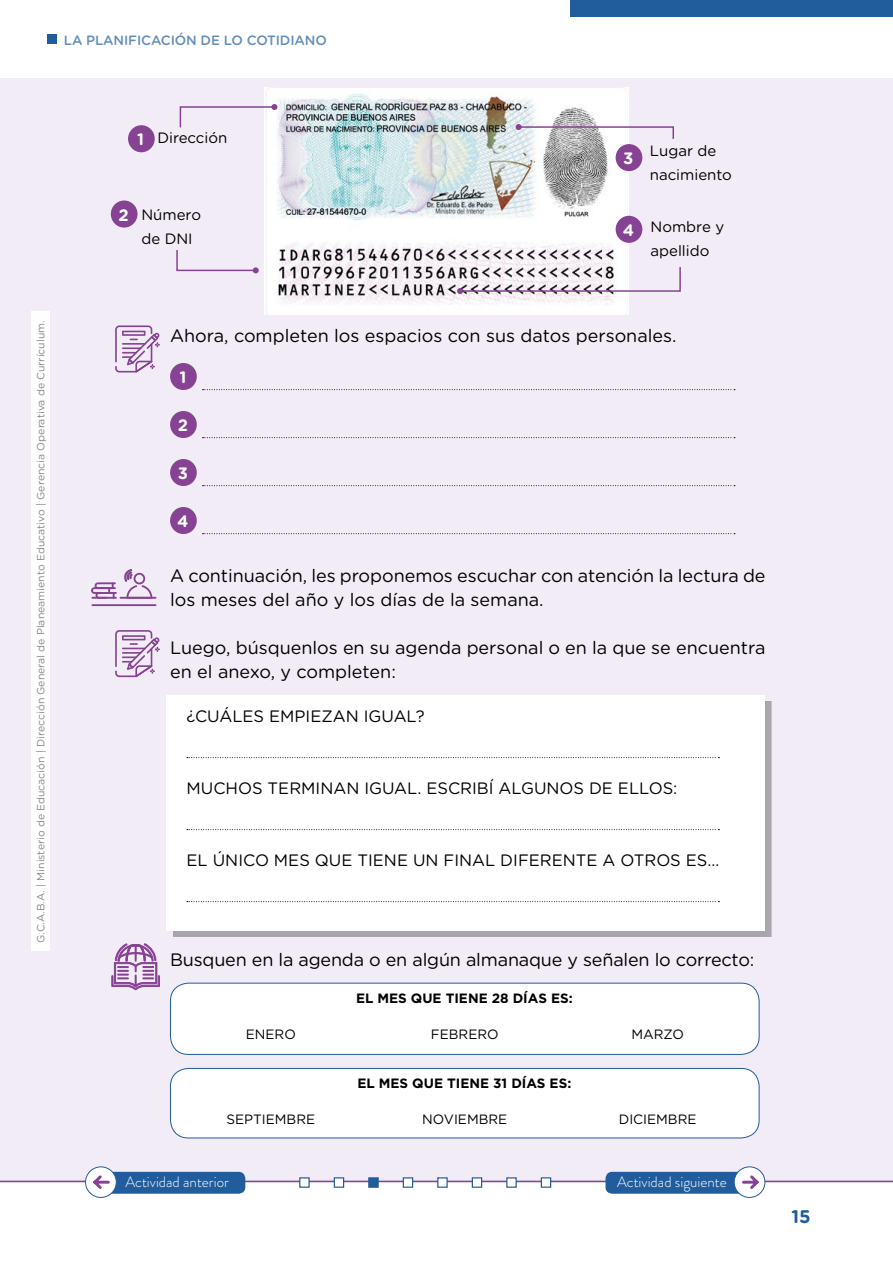
<style>
.page{position:relative;width:893px;height:1263px;background:#fff}
.page>*{position:absolute;margin:0;border:0;box-sizing:border-box;transform-origin:0 0}
.t1{font:700 18.3px "Gotham Rounded";color:#215d9d}
.t2{font:18px/24px "Gotham Rounded";color:#000}
.t3{font:16.5px "Gotham Rounded";color:#000}
.t4{font:700 16.5px "Gotham Rounded";color:#fff}
.t5{font:15px/24px "Gotham Rounded";color:#000}
.t6{font:300 15px "Brandon Grotesque";color:#fff}
.t7{font:13.5px "Gotham";color:#000}
.t8{font:700 13.5px "Gotham";color:#000}
.t9{font:500 13.5px "Gotham Rounded";letter-spacing:-.01em;color:#648eba}
.t10{font:10.5px "Gotham Rounded";color:#878787}
</style>
<div class="page">
<div style="left:47px;top:34px;width:9px;height:10px;background:#215d9d"></div>
<div style="left:570px;top:0;width:323px;height:17px;background:#215d9d"></div>
<div style="left:0;top:78px;width:893px;height:24px;background:#f1ecf6"></div>
<div style="left:0;top:102px;width:893px;height:24px;background:#f1ecf6"></div>
<div style="left:0;top:126px;width:893px;height:24px;background:#f1ecf6"></div>
<div style="left:0;top:150px;width:893px;height:24px;background:#f1ecf6"></div>
<div style="left:0;top:174px;width:893px;height:24px;background:#f1ecf6"></div>
<div style="left:0;top:198px;width:893px;height:24px;background:#f1ecf6"></div>
<div style="left:0;top:222px;width:893px;height:24px;background:#f1ecf6"></div>
<div style="left:0;top:246px;width:893px;height:24px;background:#f1ecf6"></div>
<div style="left:0;top:270px;width:893px;height:24px;background:#f1ecf6"></div>
<div style="left:0;top:294px;width:893px;height:24px;background:#f1ecf6"></div>
<div style="left:0;top:318px;width:893px;height:24px;background:#f1ecf6"></div>
<div style="left:0;top:342px;width:893px;height:24px;background:#f1ecf6"></div>
<div style="left:0;top:366px;width:893px;height:24px;background:#f1ecf6"></div>
<div style="left:0;top:390px;width:893px;height:24px;background:#f1ecf6"></div>
<div style="left:0;top:414px;width:893px;height:24px;background:#f1ecf6"></div>
<div style="left:0;top:438px;width:893px;height:24px;background:#f1ecf6"></div>
<div style="left:0;top:462px;width:893px;height:24px;background:#f1ecf6"></div>
<div style="left:0;top:486px;width:893px;height:24px;background:#f1ecf6"></div>
<div style="left:0;top:510px;width:893px;height:24px;background:#f1ecf6"></div>
<div style="left:0;top:534px;width:893px;height:24px;background:#f1ecf6"></div>
<div style="left:0;top:558px;width:893px;height:48px;background:#f1ecf6"></div>
<div style="left:0;top:606px;width:893px;height:24px;background:#f1ecf6"></div>
<div style="left:0;top:630px;width:893px;height:48px;background:#f1ecf6"></div>
<div style="left:0;top:678px;width:893px;height:24px;background:#f1ecf6"></div>
<div style="left:0;top:702px;width:893px;height:24px;background:#f1ecf6"></div>
<div style="left:0;top:726px;width:893px;height:24px;background:#f1ecf6"></div>
<div style="left:0;top:750px;width:893px;height:24px;background:#f1ecf6"></div>
<div style="left:0;top:774px;width:893px;height:24px;background:#f1ecf6"></div>
<div style="left:0;top:798px;width:893px;height:24px;background:#f1ecf6"></div>
<div style="left:0;top:822px;width:893px;height:24px;background:#f1ecf6"></div>
<div style="left:0;top:846px;width:893px;height:24px;background:#f1ecf6"></div>
<div style="left:0;top:870px;width:893px;height:24px;background:#f1ecf6"></div>
<div style="left:0;top:894px;width:893px;height:24px;background:#f1ecf6"></div>
<div style="left:0;top:918px;width:893px;height:24px;background:#f1ecf6"></div>
<div style="left:0;top:942px;width:893px;height:24px;background:#f1ecf6"></div>
<div style="left:0;top:966px;width:893px;height:24px;background:#f1ecf6"></div>
<div style="left:0;top:990px;width:893px;height:24px;background:#f1ecf6"></div>
<div style="left:0;top:1014px;width:893px;height:24px;background:#f1ecf6"></div>
<div style="left:0;top:1038px;width:893px;height:24px;background:#f1ecf6"></div>
<div style="left:0;top:1062px;width:893px;height:24px;background:#f1ecf6"></div>
<div style="left:0;top:1086px;width:893px;height:24px;background:#f1ecf6"></div>
<div style="left:0;top:1110px;width:893px;height:24px;background:#f1ecf6"></div>
<div style="left:0;top:1134px;width:893px;height:24px;background:#f1ecf6"></div>
<div style="left:0;top:1158px;width:893px;height:24px;background:#f1ecf6"></div>
<div style="left:170px;top:363px;width:27px;height:27px;background:#864393;border-radius:50%"></div>
<svg style="left:203px;top:389px;width:532px;height:1px"></svg>
<div style="left:170px;top:411px;width:27px;height:27px;background:#864393;border-radius:50%"></div>
<svg style="left:203px;top:437px;width:532px;height:1px"></svg>
<div style="left:170px;top:459px;width:27px;height:27px;background:#864393;border-radius:50%"></div>
<svg style="left:203px;top:485px;width:532px;height:1px"></svg>
<div style="left:170px;top:507px;width:27px;height:27px;background:#864393;border-radius:50%"></div>
<svg style="left:203px;top:533px;width:532px;height:1px"></svg>
<div style="left:170px;top:983px;width:589px;height:71px;background:#fff;border-radius:18px"></div>
<div style="left:170px;top:983px;width:589px;height:72px;border:1px solid #215d9d;border-radius:18px"></div>
<div style="left:170px;top:1068px;width:589px;height:70px;background:#fff;border-radius:18px"></div>
<div style="left:170px;top:1068px;width:589px;height:70px;border:1px solid #215d9d;border-radius:18px"></div>
<svg style="left:115px;top:325px;width:45px;height:47px"></svg>
<svg style="left:115px;top:630px;width:45px;height:47px"></svg>
<svg style="left:111px;top:943px;width:49px;height:48px"></svg>
<hr style="left:120px;top:597px;width:36px;height:2px;background:#864393">
<hr style="left:92px;top:604px;width:64px;height:2px;background:#864393">
<svg style="left:91px;top:582px;width:26px;height:17px"></svg>
<svg style="left:123px;top:569px;width:29px;height:30px"></svg>
<div style="left:173px;top:701px;width:598px;height:235px;background:#000;opacity:.3"></div>
<div style="left:167px;top:695px;width:598px;height:235px;background:#fff"></div>
<svg style="left:187px;top:757px;width:532px;height:1px"></svg>
<svg style="left:187px;top:829px;width:532px;height:1px"></svg>
<svg style="left:187px;top:901px;width:532px;height:1px"></svg>
<svg style="left:176px;top:250px;width:83px;height:23px"></svg>
<img style="left:264px;top:88px;width:365px;height:226px">
<svg style="left:179px;top:104px;width:98px;height:25px"></svg>
<svg style="left:516px;top:124px;width:158px;height:16px"></svg>
<svg style="left:457px;top:265px;width:224px;height:29px"></svg>
<div style="left:128px;top:125px;width:27px;height:27px;background:#864393;border-radius:50%"></div>
<div style="left:111px;top:200px;width:27px;height:28px;background:#864393;border-radius:50%"></div>
<div style="left:616px;top:144px;width:26px;height:27px;background:#864393;border-radius:50%"></div>
<div style="left:616px;top:216px;width:26px;height:27px;background:#864393;border-radius:50%"></div>
<hr style="left:0;top:1180px;width:893px;height:2px;background:#864393">
<div style="left:299px;top:1177px;width:11px;height:11px;background:#fff;border:1px solid #215d9d"></div>
<div style="left:334px;top:1177px;width:10px;height:11px;background:#fff;border:1px solid #215d9d"></div>
<div style="left:368px;top:1177px;width:11px;height:11px;background:#215d9d;border:1px solid #215d9d"></div>
<div style="left:403px;top:1177px;width:10px;height:11px;background:#fff;border:1px solid #215d9d"></div>
<div style="left:472px;top:1177px;width:10px;height:11px;background:#fff;border:1px solid #215d9d"></div>
<div style="left:541px;top:1177px;width:10px;height:11px;background:#fff;border:1px solid #215d9d"></div>
<div style="left:437px;top:1177px;width:11px;height:11px;background:#fff;border:1px solid #215d9d"></div>
<div style="left:506px;top:1177px;width:11px;height:11px;background:#fff;border:1px solid #215d9d"></div>
<svg style="left:734px;top:1167px;width:31px;height:30px"></svg>
<div style="left:734px;top:1166px;width:31px;height:32px;border:1px solid #215d9d;border-radius:50%"></div>
<svg style="left:605px;top:1172px;width:156px;height:22px;background:#4574ab"></svg>
<svg style="left:86px;top:1167px;width:30px;height:30px"></svg>
<div style="left:85px;top:1166px;width:32px;height:32px;border:1px solid #215d9d;border-radius:50%"></div>
<svg style="left:91px;top:1172px;width:154px;height:22px;background:#4272aa"></svg>
<div style="left:31px;top:312px;width:18px;height:639px;background:#fff"></div>
<p class="t9" style="left:64px;top:31px;width:265px">LA PLANIFICACIÓN DE LO COTIDIANO</p>
<p class="t10" style="left:34px;top:943px;width:624px;rotate:-90deg">G.C.A.B.A. | Ministerio de Educación | Dirección General de Planeamiento Educativo | Gerencia Operativa de Currículum.</p>
<p class="t4" style="left:137px;top:127px;width:8px">1</p>
<p class="t5" style="left:157px;top:125px;width:72px">Dirección</p>
<p class="t4" style="left:623px;top:146px;width:12px">3</p>
<p class="t5" style="left:650px;top:138px;width:84px">Lugar de nacimiento</p>
<p class="t4" style="left:118px;top:203px;width:12px">2</p>
<p class="t5" style="left:141px;top:202px;width:61px">Número de DNI</p>
<p class="t5" style="left:650px;top:214px;width:75px">Nombre y apellido</p>
<p class="t4" style="left:623px;top:218px;width:13px">4</p>
<p class="t2" style="left:170px;top:323px;width:508px">Ahora, completen los espacios con sus datos personales.</p>
<p class="t4" style="left:179px;top:365px;width:8px">1</p>
<p class="t4" style="left:178px;top:413px;width:12px">2</p>
<p class="t4" style="left:178px;top:461px;width:12px">3</p>
<p class="t4" style="left:177px;top:509px;width:13px">4</p>
<p class="t2" style="left:170px;top:563px;width:597px">A continuación, les proponemos escuchar con atención la lectura de los meses del año y los días de la semana.</p>
<p class="t2" style="left:170px;top:635px;width:597px">Luego, búsquenlos en su agenda personal o en la que se encuentra en el anexo, y completen:</p>
<p class="t3" style="left:187px;top:705px;width:240px">¿CUÁLES EMPIEZAN IGUAL?</p>
<p class="t3" style="left:187px;top:777px;width:492px">MUCHOS TERMINAN IGUAL. ESCRIBÍ ALGUNOS DE ELLOS:</p>
<p class="t3" style="left:187px;top:849px;width:534px">EL ÚNICO MES QUE TIENE UN FINAL DIFERENTE A OTROS ES…</p>
<p class="t2" style="left:170px;top:947px;width:586px">Busquen en la agenda o en algún almanaque y señalen lo correcto:</p>
<p class="t8" style="left:356px;top:989px;width:218px">EL MES QUE TIENE 28 DÍAS ES:</p>
<p class="t7" style="left:246px;top:1025px;width:51px">ENERO</p>
<p class="t7" style="left:431px;top:1025px;width:69px">FEBRERO</p>
<p class="t7" style="left:631px;top:1025px;width:54px">MARZO</p>
<p class="t8" style="left:357px;top:1074px;width:215px">EL MES QUE TIENE 31 DÍAS ES:</p>
<p class="t7" style="left:226px;top:1111px;width:90px">SEPTIEMBRE</p>
<p class="t7" style="left:422px;top:1111px;width:86px">NOVIEMBRE</p>
<p class="t7" style="left:619px;top:1111px;width:79px">DICIEMBRE</p>
<p class="t6" style="left:125px;top:1171px;width:105px">Actividad anterior</p>
<p class="t6" style="left:617px;top:1171px;width:111px">Actividad siguiente</p>
<p class="t1" style="left:791px;top:1203px;width:21px">15</p>
</div>
